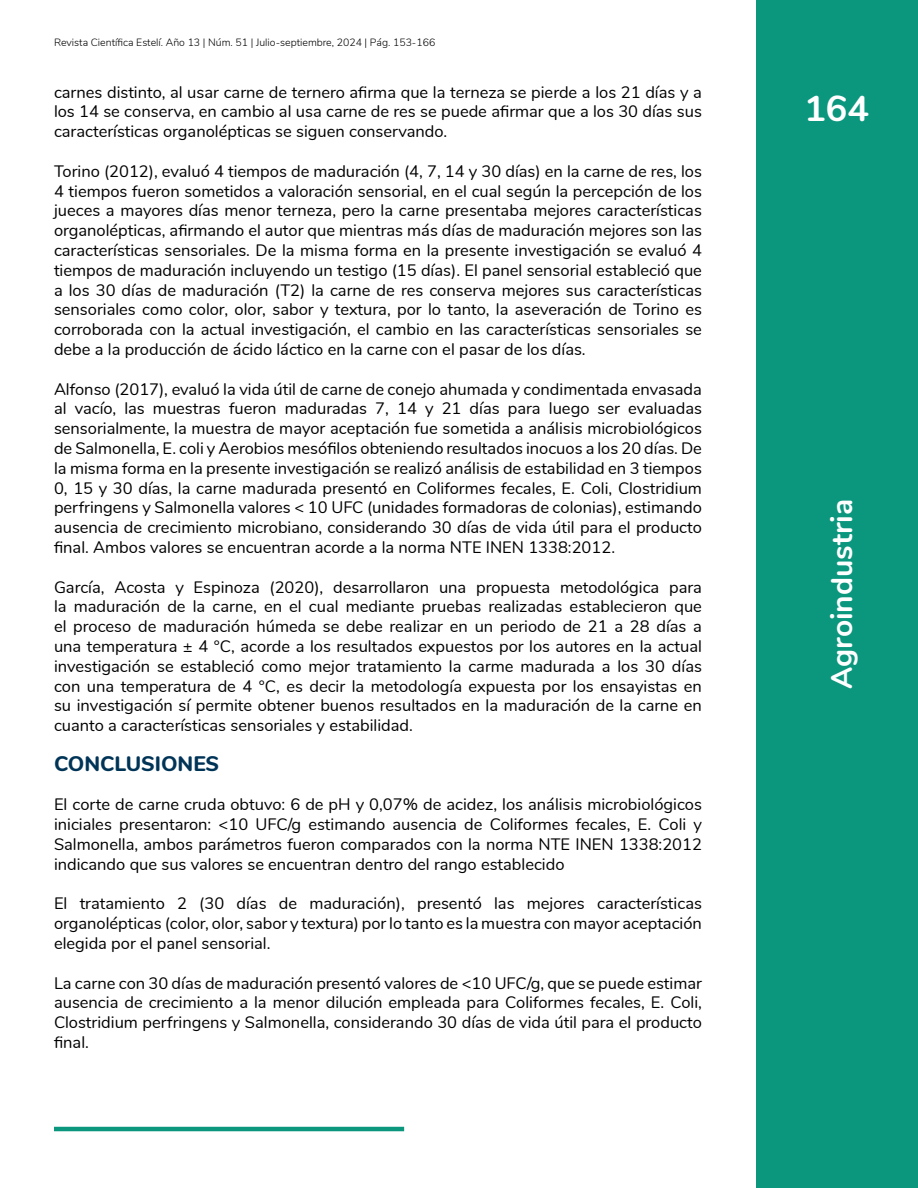
<style>
.page{position:relative;width:918px;height:1188px;background:#fff}
.page>*{position:absolute;margin:0;border:0;box-sizing:border-box;transform-origin:0 0}
.t1{font:700 36px "Nunito";color:#fff}
.t2{font:700 30px "Nunito";color:#fff}
.t3{font:800 21px "Nunito";color:#003457}
.t4{font:16.5px/19.8px "Nunito";color:#000;text-align:justify}
.t5{font:300 10.5px "Nunito";color:#000}
</style>
<div class="page">
<div style="left:756px;top:0;width:162px;height:1188px;background:#0b967e"></div>
<hr style="left:54px;top:1127px;width:350px;height:4px;background:#0b967e">
<p class="t5" style="left:54px;top:34px;width:383px">Revista Científica Estelí. Año 13 | Núm. 51 | Julio-septiembre, 2024 | Pág. 153-166</p>
<p class="t4" style="left:54px;top:81px;width:650px">carnes distinto, al usar carne de ternero afirma que la terneza se pierde a los 21 días y a los 14 se conserva, en cambio al usa carne de res se puede afirmar que a los 30 días sus características organolépticas se siguen conservando.</p>
<p class="t4" style="left:54px;top:160px;width:650px">Torino (2012), evaluó 4 tiempos de maduración (4, 7, 14 y 30 días) en la carne de res, los 4 tiempos fueron sometidos a valoración sensorial, en el cual según la percepción de los jueces a mayores días menor terneza, pero la carne presentaba mejores características organolépticas, afirmando el autor que mientras más días de maduración mejores son las características sensoriales. De la misma forma en la presente investigación se evaluó 4 tiempos de maduración incluyendo un testigo (15 días). El panel sensorial estableció que a los 30 días de maduración (T2) la carne de res conserva mejores sus características sensoriales como color, olor, sabor y textura, por lo tanto, la aseveración de Torino es corroborada con la actual investigación, el cambio en las características sensoriales se debe a la producción de ácido láctico en la carne con el pasar de los días.</p>
<p class="t4" style="left:54px;top:378px;width:650px">Alfonso (2017), evaluó la vida útil de carne de conejo ahumada y condimentada envasada al vacío, las muestras fueron maduradas 7, 14 y 21 días para luego ser evaluadas sensorialmente, la muestra de mayor aceptación fue sometida a análisis microbiológicos de Salmonella, E. coli y Aerobios mesófilos obteniendo resultados inocuos a los 20 días. De la misma forma en la presente investigación se realizó análisis de estabilidad en 3 tiempos 0, 15 y 30 días, la carne madurada presentó en Coliformes fecales, E. Coli, Clostridium perfringens y Salmonella valores &lt; 10 UFC (unidades formadoras de colonias), estimando ausencia de crecimiento microbiano, considerando 30 días de vida útil para el producto final. Ambos valores se encuentran acorde a la norma NTE INEN 1338:2012.</p>
<p class="t4" style="left:54px;top:576px;width:650px">García, Acosta y Espinoza (2020), desarrollaron una propuesta metodológica para la maduración de la carne, en el cual mediante pruebas realizadas establecieron que el proceso de maduración húmeda se debe realizar en un periodo de 21 a 28 días a una temperatura ± 4 °C, acorde a los resultados expuestos por los autores en la actual investigación se estableció como mejor tratamiento la carme madurada a los 30 días con una temperatura de 4 °C, es decir la metodología expuesta por los ensayistas en su investigación sí permite obtener buenos resultados en la maduración de la carne en cuanto a características sensoriales y estabilidad.</p>
<p class="t3" style="left:54px;top:748px;width:167px">CONCLUSIONES</p>
<p class="t4" style="left:54px;top:794px;width:650px">El corte de carne cruda obtuvo: 6 de pH y 0,07% de acidez, los análisis microbiológicos iniciales presentaron: &lt;10 UFC/g estimando ausencia de Coliformes fecales, E. Coli y Salmonella, ambos parámetros fueron comparados con la norma NTE INEN 1338:2012 indicando que sus valores se encuentran dentro del rango establecido</p>
<p class="t4" style="left:54px;top:893px;width:650px">El tratamiento 2 (30 días de maduración), presentó las mejores características organolépticas (color, olor, sabor y textura) por lo tanto es la muestra con mayor aceptación elegida por el panel sensorial.</p>
<p class="t4" style="left:54px;top:972px;width:650px">La carne con 30 días de maduración presentó valores de &lt;10 UFC/g, que se puede estimar ausencia de crecimiento a la menor dilución empleada para Coliformes fecales, E. Coli, Clostridium perfringens y Salmonella, considerando 30 días de vida útil para el producto final.</p>
<h1 class="t1" style="left:804px;top:82px;width:66px">164</h1>
<h2 class="t2" style="left:820px;top:689px;width:192px;rotate:-90deg">Agroindustria</h2>
</div>
